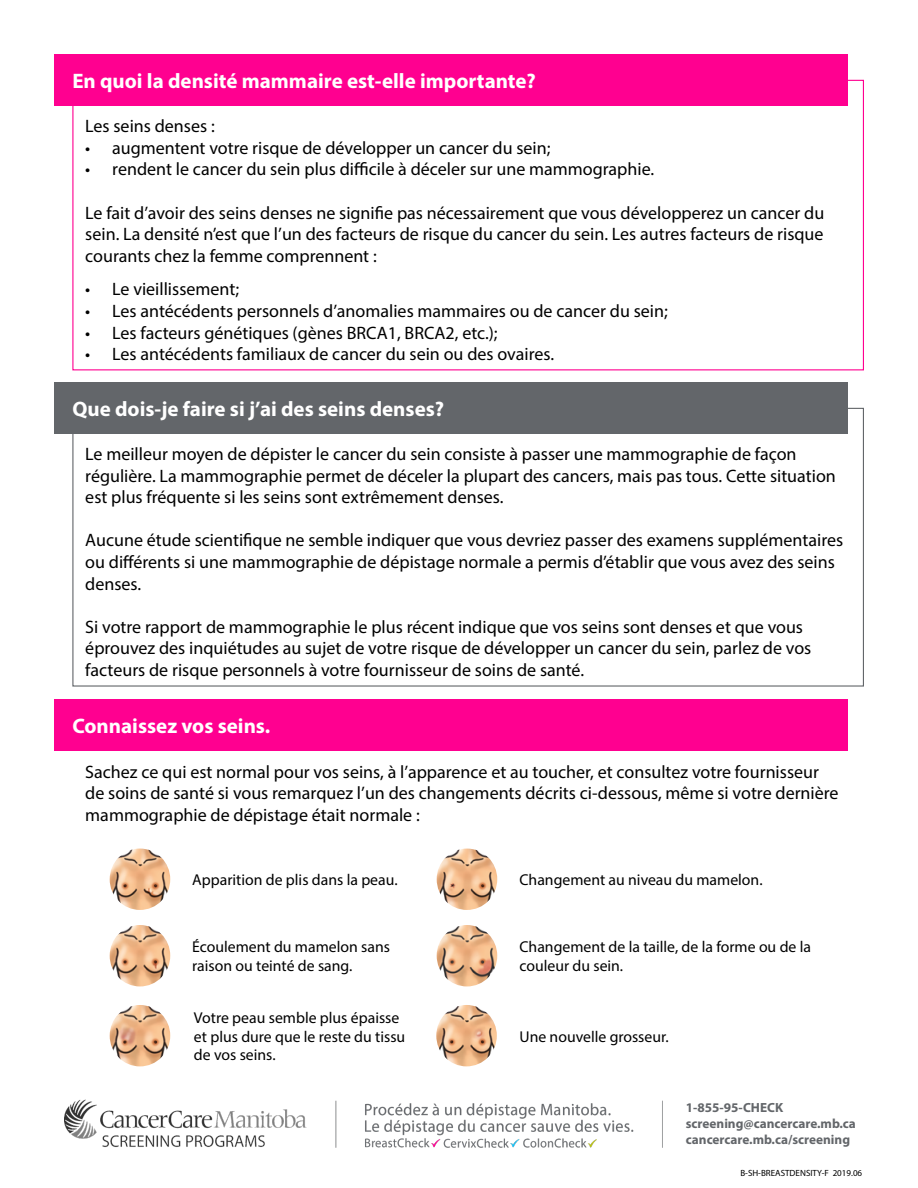
<style>
.page{position:relative;width:918px;height:1188px;background:#fff}
.page>*{position:absolute;margin:0;border:0;box-sizing:border-box;transform-origin:0 0}
.t1{font:700 21px "Myriad Pro";color:#fff}
.t2{font:18px/21.6px "Myriad Pro";color:#000}
.t3{font:15.75px/18.9px "Myriad Pro";color:#000}
.t4{font:700 13.35px "Myriad Pro";color:#63666a}
.t5{font:9px "Myriad Pro";color:#000}
</style>
<div class="page">
<img style="left:65px;top:1099px;width:598px;height:49px">
<div style="left:54px;top:54px;width:794px;height:52px;background:#ff0090"></div>
<div style="left:54px;top:382px;width:794px;height:52px;background:#63666a"></div>
<div style="left:54px;top:699px;width:794px;height:52px;background:#ff0090"></div>
<img style="left:111px;top:926px;width:58px;height:59px">
<img style="left:111px;top:1006px;width:58px;height:59px">
<img style="left:438px;top:850px;width:58px;height:59px">
<img style="left:438px;top:926px;width:58px;height:59px">
<img style="left:437px;top:1006px;width:59px;height:59px">
<img style="left:111px;top:850px;width:58px;height:59px">
<div style="left:104px;top:843px;width:72px;height:73px;border:6px solid #fff;border-radius:50%"></div>
<div style="left:104px;top:919px;width:72px;height:73px;border:6px solid #fff;border-radius:50%"></div>
<div style="left:104px;top:999px;width:72px;height:73px;border:6px solid #fff;border-radius:50%"></div>
<div style="left:431px;top:843px;width:72px;height:73px;border:6px solid #fff;border-radius:50%"></div>
<div style="left:431px;top:919px;width:72px;height:73px;border:6px solid #fff;border-radius:50%"></div>
<div style="left:430px;top:999px;width:73px;height:73px;border:6px solid #fff;border-radius:50%"></div>
<p class="t1" style="left:72px;top:67px;width:465px">En quoi la densité mammaire est-elle importante?</p>
<p class="t2" style="left:85px;top:115px;width:131px">Les seins denses :</p>
<p class="t2" style="left:85px;top:137px;width:467px">• augmentent votre risque de développer un cancer du sein;</p>
<p class="t2" style="left:85px;top:158px;width:570px">• rendent le cancer du sein plus difficile à déceler sur une mammographie.</p>
<p class="t2" style="left:85px;top:202px;width:740px;text-align:justify">Le fait d’avoir des seins denses ne signifie pas nécessairement que vous développerez un cancer du sein. La densité n’est que l’un des facteurs de risque du cancer du sein. Les autres facteurs de risque courants chez la femme comprennent :</p>
<p class="t2" style="left:85px;top:278px;width:155px">• Le vieillissement;</p>
<p class="t2" style="left:85px;top:300px;width:584px">• Les antécédents personnels d’anomalies mammaires ou de cancer du sein;</p>
<p class="t2" style="left:85px;top:322px;width:414px">• Les facteurs génétiques (gènes BRCA1, BRCA2, etc.);</p>
<p class="t2" style="left:85px;top:343px;width:470px">• Les antécédents familiaux de cancer du sein ou des ovaires.</p>
<p class="t1" style="left:72px;top:395px;width:373px">Que dois-je faire si j’ai des seins denses?</p>
<p class="t2" style="left:85px;top:443px;width:752px">Le meilleur moyen de dépister le cancer du sein consiste à passer une mammographie de façon régulière. La mammographie permet de déceler la plupart des cancers, mais pas tous. Cette situation est plus fréquente si les seins sont extrêmement denses.</p>
<p class="t2" style="left:85px;top:529px;width:759px">Aucune étude scientifique ne semble indiquer que vous devriez passer des examens supplémentaires ou différents si une mammographie de dépistage normale a permis d’établir que vous avez des seins denses.</p>
<p class="t2" style="left:85px;top:616px;width:728px">Si votre rapport de mammographie le plus récent indique que vos seins sont denses et que vous éprouvez des inquiétudes au sujet de votre risque de développer un cancer du sein, parlez de vos facteurs de risque personnels à votre fournisseur de soins de santé.</p>
<p class="t1" style="left:72px;top:712px;width:199px">Connaissez vos seins.</p>
<p class="t2" style="left:85px;top:760px;width:755px">Sachez ce qui est normal pour vos seins, à l’apparence et au toucher, et consultez votre fournisseur de soins de santé si vous remarquez l’un des changements décrits ci-dessous, même si votre dernière mammographie de dépistage était normale :</p>
<p class="t3" style="left:192px;top:870px;width:207px">Apparition de plis dans la peau.</p>
<p class="t3" style="left:192px;top:937px;width:199px">Écoulement du mamelon sans</p>
<p class="t3" style="left:192px;top:956px;width:162px">raison ou teinté de sang.</p>
<p class="t3" style="left:194px;top:1008px;width:213px">Votre peau semble plus épaisse et plus dure que le reste du tissu de vos seins.</p>
<p class="t3" style="left:519px;top:870px;width:245px">Changement au niveau du mamelon.</p>
<p class="t3" style="left:519px;top:937px;width:293px">Changement de la taille, de la forme ou de la couleur du sein.</p>
<p class="t3" style="left:519px;top:1027px;width:151px">Une nouvelle grosseur.</p>
<p class="t4" style="left:686px;top:1099px;width:99px">1-855-95-CHECK</p>
<p class="t4" style="left:686px;top:1115px;width:172px">screening@cancercare.mb.ca</p>
<p class="t4" style="left:686px;top:1131px;width:166px">cancercare.mb.ca/screening</p>
<p class="t5" style="left:740px;top:1167px;width:123px">B-SH-BREASTDENSITY-F 2019.06</p>
</div>
